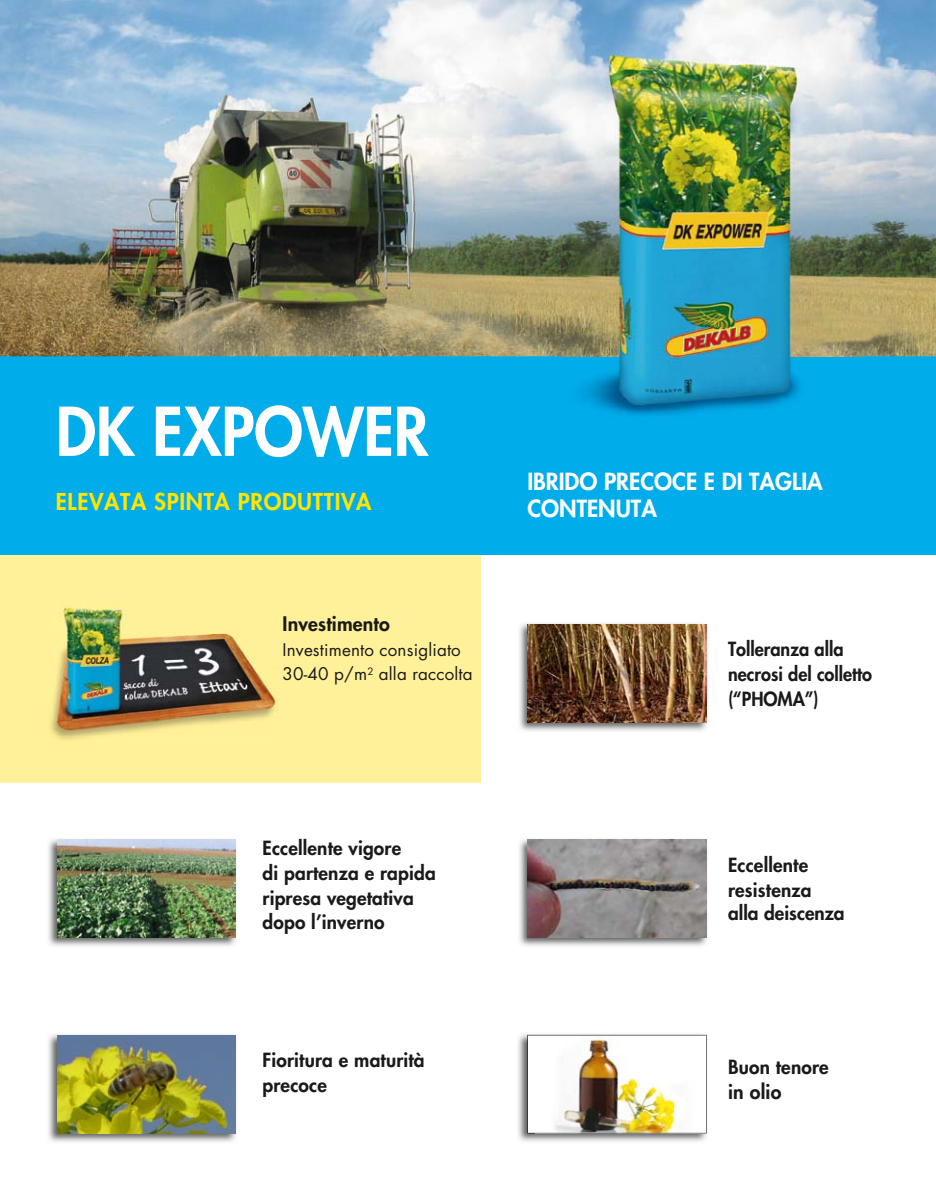
<style>
.page{position:relative;width:936px;height:1191px;background:#fff}
.page>*{position:absolute;margin:0;border:0;box-sizing:border-box;transform-origin:0 0}
.t1{font:800 65.4px "Futura";color:#fff;scale:.95 1}
.t2{font:800 23px/27px "Futura";color:#fff}
.t3{font:800 22.6px "Futura";letter-spacing:.03em;color:#ffe500}
.t4{font:800 19.6px "Futura";letter-spacing:.01em;color:#1a1a18}
.t5{font:800 19px/24.8px "Futura";letter-spacing:.01em;color:#1a1a18}
.t6{font:800 19px/24.8px "Futura";letter-spacing:.01em;color:#1a1a18;scale:.95 1}
.t7{font:17px/24.8px "Futura";letter-spacing:.01em;color:#1a1a18}
</style>
<div class="page">
<div style="left:0;top:555px;width:480px;height:228px;background:#fff19a"></div>
<div style="left:0;top:355px;width:935px;height:199px;background:#00ace9"></div>
<img style="left:0;top:0;width:576px;height:213px">
<img style="left:576px;top:0;width:359px;height:71px">
<img style="left:861px;top:71px;width:74px;height:284px">
<img style="left:0;top:213px;width:561px;height:142px">
<img style="left:0;top:355px;width:935px;height:1px">
<img style="left:48px;top:1034px;width:188px;height:108px">
<img style="left:57px;top:1035px;width:179px;height:98px">
<img style="left:48px;top:839px;width:188px;height:107px">
<img style="left:57px;top:840px;width:179px;height:97px">
<img style="left:50px;top:634px;width:226px;height:102px">
<img style="left:51px;top:603px;width:75px;height:117px">
<img style="left:519px;top:839px;width:188px;height:107px">
<img style="left:527px;top:840px;width:179px;height:97px">
<img style="left:519px;top:623px;width:188px;height:108px">
<img style="left:527px;top:624px;width:179px;height:98px">
<img style="left:518px;top:1034px;width:189px;height:108px">
<img style="left:527px;top:1034px;width:179px;height:99px">
<img style="left:561px;top:21px;width:300px;height:394px">
<h1 class="t1" style="left:56px;top:390px;width:393px">DK EXPOWER</h1>
<p class="t3" style="left:56px;top:487px;width:317px">ELEVATA SPINTA PRODUTTIVA</p>
<p class="t2" style="left:527px;top:468px;width:297px">IBRIDO PRECOCE E DI TAGLIA<br>CONTENUTA</p>
<p class="t4" style="left:282px;top:611px;width:109px">Investimento</p>
<p class="t7" style="left:282px;top:636px;width:191px">Investimento consigliato<br>30-40 p/m<sup>2</sup> alla raccolta</p>
<p class="t6" style="left:728px;top:636px;width:153px">Tolleranza alla necrosi del colletto (“PHOMA”)</p>
<p class="t5" style="left:262px;top:835px;width:175px">Eccellente vigore<br>di partenza e rapida ripresa vegetativa dopo l’inverno</p>
<p class="t5" style="left:728px;top:853px;width:85px">Eccellente resistenza</p>
<p class="t5" style="left:728px;top:900px;width:118px">alla deiscenza</p>
<p class="t5" style="left:262px;top:1047px;width:164px">Fioritura e maturità precoce</p>
<p class="t5" style="left:728px;top:1054px;width:102px">Buon tenore</p>
<p class="t4" style="left:728px;top:1079px;width:55px">in olio</p>
</div>
